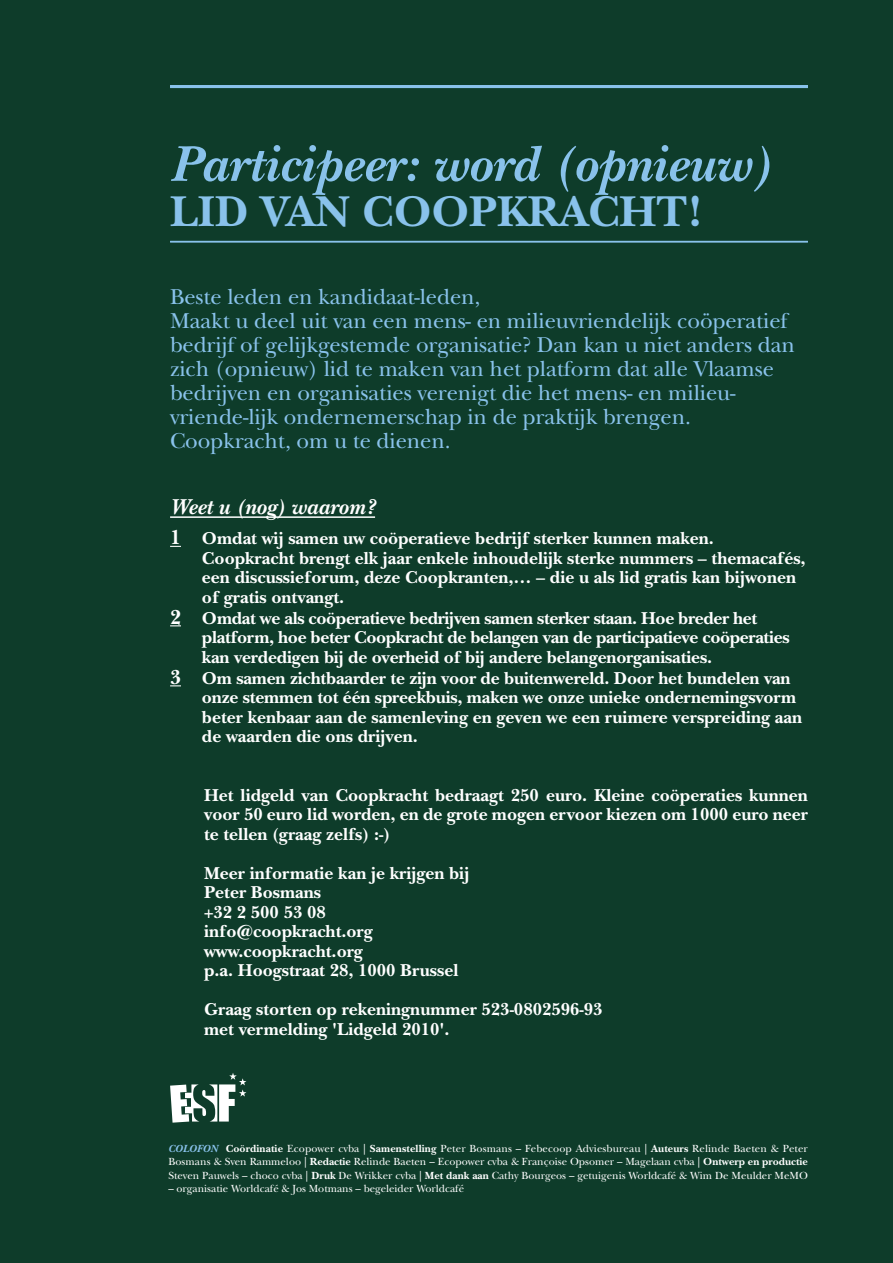
<style>
.page{position:relative;width:893px;height:1263px;background:#0e3c2a}
.page>*{position:absolute;margin:0;border:0;box-sizing:border-box;transform-origin:0 0}
.t1{font:italic 700 52.5px "New Baskerville Std";color:#89c2eb}
.t2{font:700 45px "New Baskerville Std";color:#89c2eb}
.t3{font:22.5px/24px "New Baskerville Std";letter-spacing:-.005em;color:#89c2eb}
.t4{font:italic 700 22.5px "New Baskerville Std";color:#fff}
.t5{font:700 18px/19.5px "New Baskerville Std";color:#fff}
.t6{font:700 18px "New Baskerville Std";letter-spacing:-.02em;color:#fff}
.t7{font:10.8px/13.5px "New Baskerville Std";color:#fff;text-align:justify}
.t8{font:italic 700 10.8px "New Baskerville Std";color:#89c2eb}
.s1{font-size:21px}
.s2{font-weight:700;font-style:italic;color:#89c2eb}
.s3{font-weight:700}
</style>
<div class="page">
<hr style="left:170px;top:516px;width:205px;height:2px;background:#fff">
<hr style="left:170px;top:85px;width:638px;height:3px;background:#89c2eb">
<hr style="left:170px;top:241px;width:638px;height:1px;background:#89c2eb">
<svg style="left:170px;top:1073px;width:76px;height:50px"></svg>
<h1 class="t1" style="left:170px;top:134px;width:603px">Participeer: word (opnieuw)</h1>
<h2 class="t2" style="left:170px;top:185px;width:535px">lid van Coopkracht!</h2>
<p class="t3" style="left:170px;top:285px;width:626px">Beste leden en kandidaat-leden,<br>Maakt u deel uit van een mens- en milieuvriendelijk coöperatief bedrijf of gelijkgestemde organisatie? Dan kan u niet anders dan zich (opnieuw) lid te maken van het platform dat alle Vlaamse bedrijven en organisaties verenigt die het mens- en milieu&shy;vriende-lijk ondernemerschap in de praktijk brengen.<br>Coopkracht, om u te dienen.</p>
<p class="t4" style="left:170px;top:494px;width:206px">Weet u (nog) waarom?</p>
<p class="t5" style="left:170px;top:529px;width:545px"><span class="s1">1</span> Omdat wij samen uw coöperatieve bedrijf sterker kunnen maken.<br>C</p>
<p class="t5" style="left:215px;top:548px;width:592px">oopkracht brengt elk jaar enkele inhoudelijk sterke nummers – themacafés,</p>
<p class="t5" style="left:202px;top:568px;width:596px">een discussieforum, deze Coopkranten,… – die u als lid gratis kan bijwonen</p>
<p class="t5" style="left:202px;top:587px;width:144px">of gratis ontvangt.</p>
<p class="t6" style="left:170px;top:607px;width:589px"><span class="s1">2</span> Omdat we als coöperatieve bedrijven samen sterker staan. Hoe breder het</p>
<p class="t6" style="left:202px;top:627px;width:589px">platform, hoe beter Coopkracht de belangen van de participatieve coöperaties</p>
<p class="t5" style="left:202px;top:647px;width:512px">kan verdedigen bij de overheid of bij andere belangenorganisaties.</p>
<p class="t5" style="left:170px;top:668px;width:622px"><span class="s1">3</span> Om samen zichtbaarder te zijn voor de buitenwereld. Door het bundelen van</p>
<p class="t5" style="left:202px;top:688px;width:596px">onze stemmen tot één spreekbuis, maken we onze unieke ondernemingsvorm</p>
<p class="t5" style="left:202px;top:707px;width:602px">beter kenbaar aan de samenleving en geven we een ruimere verspreiding aan</p>
<p class="t5" style="left:202px;top:727px;width:217px">de waarden die ons drijven.</p>
<p class="t5" style="left:204px;top:785px;width:605px;text-align:justify">Het lidgeld van Coopkracht bedraagt 250 euro. Kleine coöperaties kunnen voor 50 euro lid worden, en de grote mogen ervoor kiezen om 1000 euro neer te tellen (graag zelfs) :-)</p>
<p class="t5" style="left:204px;top:863px;width:267px">Meer informatie kan je krijgen bij<br>Peter Bosmans<br>+32 2 500 53 08 info@coopkracht.org www.coopkracht.org<br>p.a. Hoogstraat 28, 1000 Brussel</p>
<p class="t5" style="left:204px;top:1000px;width:400px">Graag storten op rekeningnummer 523-0802596-93 met vermelding 'Lidgeld 2010'.</p>
<p class="t7" style="left:168px;top:1141px;width:641px;text-indent:29px"><span class="s2">fon</span> <span class="s3">Coördinatie</span> Ecopower cvba | <span class="s3">Samenstelling</span> Peter Bosmans – Febecoop Adviesbureau | <span class="s3">Auteurs</span> Relinde Baeten &amp; Peter Bosmans &amp; Sven Rammeloo | <span class="s3">Redactie</span> Relinde Baeten – Ecopower cvba &amp; Françoise Opsomer – Magelaan cvba | <span class="s3">Ontwerp en productie </span>Steven Pauwels – choco cvba | <span class="s3">Druk</span> De Wrikker cvba | <span class="s3">Met dank aan</span> Cathy Bourgeos – getuigenis Worldcafé &amp; Wim De Meulder MeMO</p>
<p class="t7" style="left:168px;top:1182px;width:297px">– organisatie Worldcafé &amp; Jos Motmans – begeleider Worldcafé</p>
<p class="t8" style="left:168px;top:1142px;width:15px">Colo</p>
</div>
